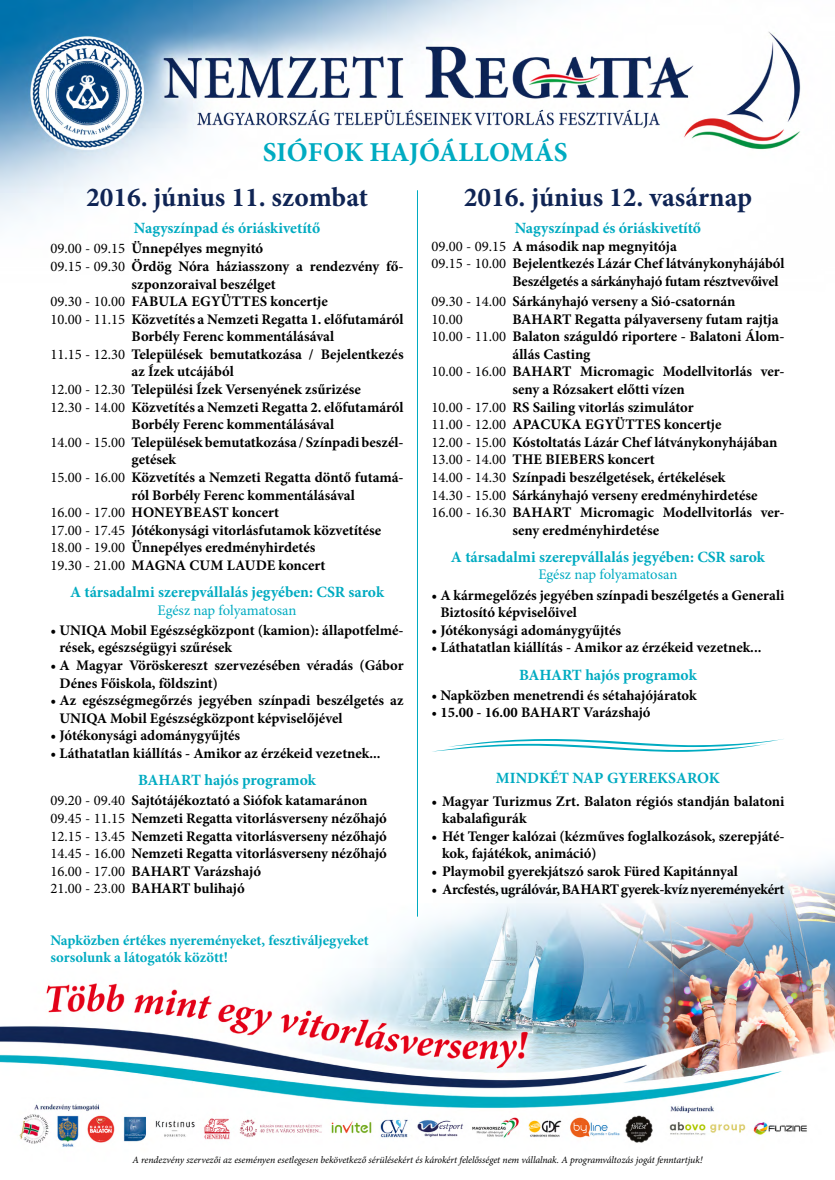
<style>
.page{position:relative;width:835px;height:1180px;background:#fff}
.page>*{position:absolute;margin:0;border:0;box-sizing:border-box;transform-origin:0 0}
.t1{font:700 27.33px "Minion Pro";color:#0f2454}
.t2{font:700 27.33px "Minion Pro";letter-spacing:-.005em;color:#00abc1}
.t3{font:700 15.61px "Minion Pro";color:#00abc1}
.t4{font:700 14.63px/17.6px "Minion Pro";color:#000}
.t5{font:700 14.63px/17.6px "Minion Pro";color:#00abc1}
.t6{font:700 14.63px "Minion Pro";letter-spacing:-.025em;color:#000}
.t7{font:14.63px "Minion Pro";letter-spacing:-.005em;color:#00abc1}
.t8{font:italic 9.8px "Minion Pro";letter-spacing:-.005em;color:#000}
.s1{font-weight:400}
</style>
<div class="page">
<img style="left:0;top:0;width:834px;height:1147px">
<hr style="left:417px;top:190px;width:1px;height:726px;background:#00abc1">
<svg style="left:431px;top:738px;width:353px;height:14px"></svg>
<h1 class="t2" style="left:263px;top:133px;width:306px">SIÓFOK HAJÓÁLLOMÁS</h1>
<h1 class="t1" style="left:86px;top:178px;width:283px">2016. június 11. szombat</h1>
<p class="t3" style="left:134px;top:217px;width:188px">Nagyszínpad és óriáskivetítő</p>
<p class="t4" style="left:50px;top:240px;width:214px"><span class="s1">09.00 - 09.15</span> Ünnepélyes megnyitó</p>
<p class="t4" style="left:50px;top:257px;width:354px"><span class="s1">09.15 - 09.30</span> Ördög Nóra háziasszony a rendezvény fő-</p>
<p class="t4" style="left:131px;top:275px;width:146px">szponzoraival beszélget</p>
<p class="t4" style="left:50px;top:292px;width:279px"><span class="s1">09.30 - 10.00</span> FABULA EGYÜTTES koncertje</p>
<p class="t4" style="left:50px;top:310px;width:354px"><span class="s1">10.00 - 11.15</span> Közvetítés a Nemzeti Regatta 1. előfutamáról</p>
<p class="t4" style="left:131px;top:328px;width:204px">Borbély Ferenc kommentálásával</p>
<p class="t4" style="left:50px;top:345px;width:354px"><span class="s1">11.15 - 12.30</span> Települések bemutatkozása / Bejelentkezés</p>
<p class="t4" style="left:131px;top:363px;width:104px">az Ízek utcájából</p>
<p class="t4" style="left:50px;top:380px;width:312px"><span class="s1">12.00 - 12.30</span> Települési Ízek Versenyének zsűrizése</p>
<p class="t4" style="left:50px;top:398px;width:354px"><span class="s1">12.30 - 14.00</span> Közvetítés a Nemzeti Regatta 2. előfutamáról</p>
<p class="t4" style="left:131px;top:415px;width:204px">Borbély Ferenc kommentálásával</p>
<p class="t4" style="left:50px;top:433px;width:354px"><span class="s1">14.00 - 15.00</span> Települések bemutatkozása / Színpadi beszél-</p>
<p class="t4" style="left:131px;top:451px;width:46px">getések</p>
<p class="t4" style="left:50px;top:468px;width:354px"><span class="s1">15.00 - 16.00</span> Közvetítés a Nemzeti Regatta döntő futamá-</p>
<p class="t4" style="left:131px;top:486px;width:225px">ról Borbély Ferenc kommentálásával</p>
<p class="t4" style="left:50px;top:503px;width:230px"><span class="s1">16.00 - 17.00</span> HONEYBEAST koncert</p>
<p class="t4" style="left:50px;top:521px;width:332px"><span class="s1">17.00 - 17.45</span> Jótékonysági vitorlásfutamok közvetítése</p>
<p class="t4" style="left:50px;top:538px;width:266px"><span class="s1">18.00 - 19.00</span> Ünnepélyes eredményhirdetés</p>
<p class="t4" style="left:50px;top:556px;width:276px"><span class="s1">19.30 - 21.00</span> MAGNA CUM LAUDE koncert</p>
<p class="t3" style="left:70px;top:581px;width:315px">A társadalmi szerepvállalás jegyében: CSR sarok</p>
<p class="t7" style="left:157px;top:600px;width:141px">Egész nap folyamatosan</p>
<p class="t4" style="left:59px;top:621px;width:345px;text-indent:-9px">• UNIQA Mobil Egészségközpont (kamion): állapotfelmé&shy;rések, egészségügyi szűrések</p>
<p class="t4" style="left:59px;top:656px;width:345px;text-indent:-9px">• A Magyar Vöröskereszt szervezésében véradás (Gábor<br>Dénes Főiskola, földszint)</p>
<p class="t4" style="left:59px;top:691px;width:345px;text-indent:-9px">• Az egészségmegőrzés jegyében színpadi beszélgetés az<br>UNIQA Mobil Egészségközpont képviselőjével</p>
<p class="t4" style="left:50px;top:727px;width:191px">• Jótékonysági adománygyűjtés</p>
<p class="t4" style="left:50px;top:744px;width:331px">• Láthatatlan kiállítás - Amikor az érzékeid vezetnek...</p>
<p class="t3" style="left:138px;top:769px;width:179px">BAHART hajós programok</p>
<p class="t4" style="left:50px;top:791px;width:338px"><span class="s1">09.20 - 09.40</span> Sajtótájékoztató a Siófok katamaránon <span class="s1">09.45 - 11.15</span> Nemzeti Regatta vitorlásverseny nézőhajó <span class="s1">12.15 - 13.45</span> Nemzeti Regatta vitorlásverseny nézőhajó <span class="s1">14.45 - 16.00</span> Nemzeti Regatta vitorlásverseny nézőhajó <span class="s1">16.00 - 17.00</span> BAHART Varázshajó<br><span class="s1">21.00 - 23.00</span> BAHART bulihajó</p>
<p class="t5" style="left:50px;top:931px;width:320px">Napközben értékes nyereményeket, fesztiváljegyeket sorsolunk a látogatók között!</p>
<h1 class="t1" style="left:464px;top:178px;width:289px">2016. június 12. vasárnap</h1>
<p class="t3" style="left:514px;top:217px;width:188px">Nagyszínpad és óriáskivetítő</p>
<p class="t4" style="left:431px;top:237px;width:247px"><span class="s1">09.00 - 09.15</span> A második nap megnyitója</p>
<p class="t4" style="left:431px;top:254px;width:354px"><span class="s1">09.15 - 10.00</span> Bejelentkezés Lázár Chef látványkonyhájából</p>
<p class="t4" style="left:512px;top:272px;width:267px">Beszélgetés a sárkányhajó futam résztvevőivel</p>
<p class="t4" style="left:431px;top:292px;width:305px"><span class="s1">09.30 - 14.00</span> Sárkányhajó verseny a Sió-csatornán<br><span class="s1">10.00</span></p>
<p class="t4" style="left:512px;top:310px;width:267px">BAHART Regatta pályaverseny futam rajtja</p>
<p class="t4" style="left:431px;top:328px;width:354px"><span class="s1">10.00 - 11.00</span> Balaton száguldó riportere - Balatoni Álom-</p>
<p class="t4" style="left:512px;top:345px;width:79px">állás Casting</p>
<p class="t4" style="left:431px;top:363px;width:354px"><span class="s1">10.00 - 16.00</span> BAHART Micromagic Modellvitorlás ver-</p>
<p class="t4" style="left:512px;top:380px;width:174px">seny a Rózsakert előtti vízen</p>
<p class="t4" style="left:431px;top:398px;width:264px"><span class="s1">10.00 - 17.00</span> RS Sailing vitorlás szimulátor</p>
<p class="t4" style="left:431px;top:415px;width:291px"><span class="s1">11.00 - 12.00</span> APACUKA EGYÜTTES koncertje</p>
<p class="t4" style="left:431px;top:433px;width:347px"><span class="s1">12.00 - 15.00</span> Kóstoltatás Lázár Chef látványkonyhájában</p>
<p class="t4" style="left:431px;top:451px;width:225px"><span class="s1">13.00 - 14.00</span> THE BIEBERS koncert</p>
<p class="t4" style="left:431px;top:468px;width:295px"><span class="s1">14.00 - 14.30</span> Színpadi beszélgetések, értékelések</p>
<p class="t4" style="left:431px;top:486px;width:327px"><span class="s1">14.30 - 15.00</span> Sárkányhajó verseny eredményhirdetése</p>
<p class="t4" style="left:431px;top:503px;width:354px"><span class="s1">16.00 - 16.30</span> BAHART Micromagic Modellvitorlás ver-</p>
<p class="t4" style="left:512px;top:521px;width:148px">seny eredményhirdetése</p>
<p class="t3" style="left:451px;top:546px;width:315px">A társadalmi szerepvállalás jegyében: CSR sarok</p>
<p class="t7" style="left:538px;top:565px;width:141px">Egész nap folyamatosan</p>
<p class="t4" style="left:440px;top:586px;width:345px;text-indent:-9px">• A kármegelőzés jegyében színpadi beszélgetés a Generali<br>Biztosító képviselőivel</p>
<p class="t4" style="left:431px;top:621px;width:191px">• Jótékonysági adománygyűjtés</p>
<p class="t4" style="left:431px;top:639px;width:331px">• Láthatatlan kiállítás - Amikor az érzékeid vezetnek...</p>
<p class="t3" style="left:519px;top:663px;width:179px">BAHART hajós programok</p>
<p class="t4" style="left:431px;top:686px;width:267px">• Napközben menetrendi és sétahajójáratok</p>
<p class="t4" style="left:431px;top:704px;width:221px"><span class="s1">•</span> 15.00 - 16.00 BAHART Varázshajó</p>
<p class="t3" style="left:496px;top:766px;width:225px">MINDKÉT NAP GYEREKSAROK</p>
<p class="t4" style="left:442px;top:792px;width:344px;text-indent:-11px">• Magyar Turizmus Zrt. Balaton régiós standján balatoni kabalafigurák</p>
<p class="t4" style="left:442px;top:827px;width:344px;text-indent:-11px">• Hét Tenger kalózai (kézműves foglalkozások, szerepjáté&shy;kok, fajátékok, animáció)</p>
<p class="t4" style="left:431px;top:862px;width:308px">• Playmobil gyerekjátszó sarok Füred Kapitánnyal</p>
<p class="t6" style="left:431px;top:878px;width:354px">• Arcfestés, ugrálóvár, BAHART gyerek-kvíz nyereményekért</p>
<p class="t8" style="left:132px;top:1153px;width:571px">A rendezvény szervezői az eseményen esetlegesen bekövetkező sérülésekért és károkért felelősséget nem vállalnak. A programváltozás jogát fenntartjuk!</p>
</div>
